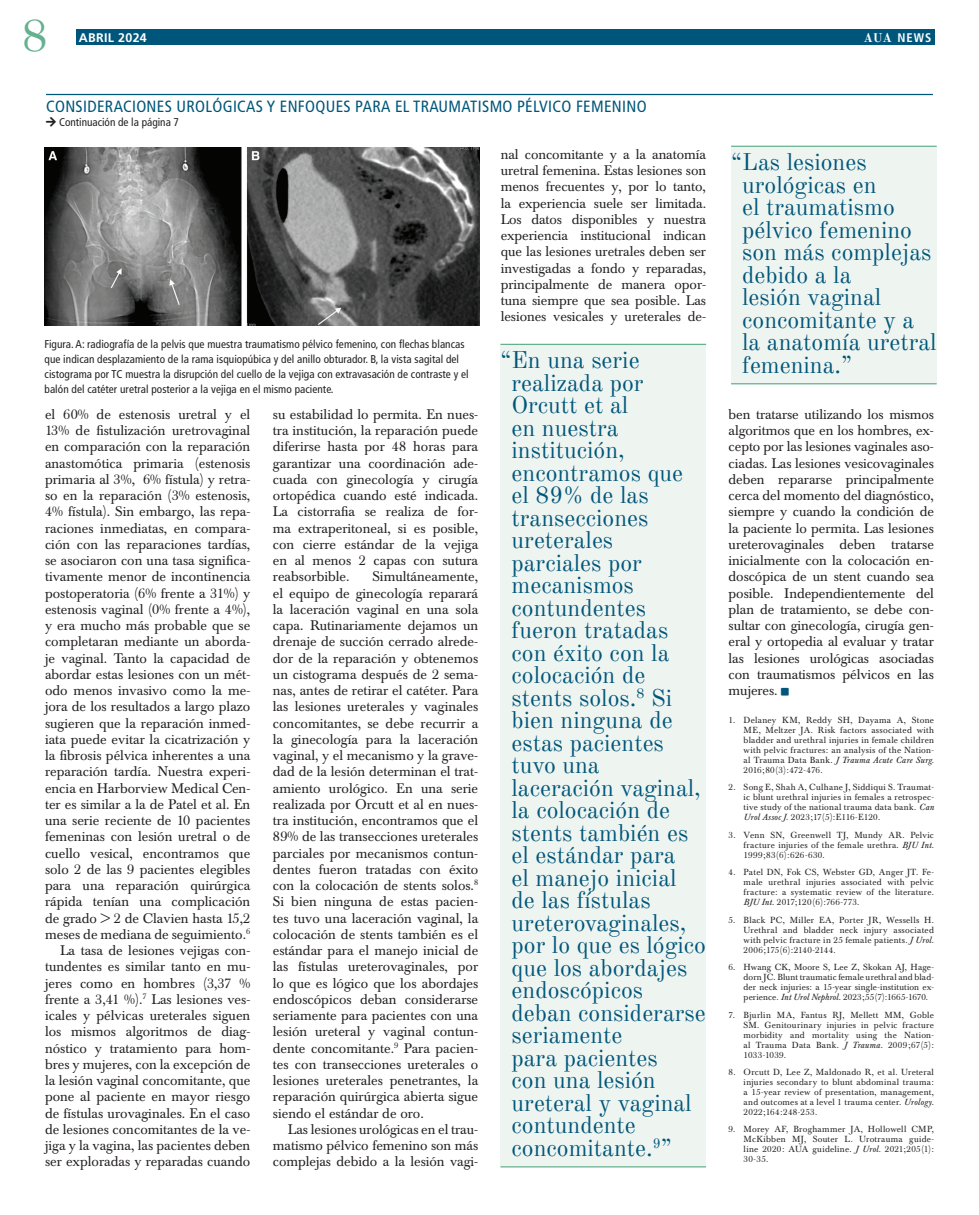
<style>
.page{position:relative;width:979px;height:1215px;background:#fff}
.page>*{position:absolute;margin:0;border:0;box-sizing:border-box;transform-origin:0 0}
.t1{font:45px "Old Standard TT";color:#65b18f}
.Quote_Callout{font:23.75px/22.5px "Old Standard TT";color:#00567a}
.Continuation{font:condensed 16.25px "Frutiger LT Pro";letter-spacing:.02em;color:#00567a}
.Paragraph{font:13.75px/16.2px "Baskerville BE";color:#231f20;text-align:justify}
.t2{font:700 12.5px "Frutiger LT Pro";letter-spacing:.025em;color:#fff}
.t3{font:700 condensed 12.5px "Frutiger LT Pro";color:#fff}
.t4{font:condensed 11.25px/15px "Frutiger LT Pro";letter-spacing:.005em;color:#231f20}
.t5{font:8.75px/10px "Baskerville BE";letter-spacing:.03em;color:#231f20;text-align:justify}
.s1{font-family:"Old Standard TT";font-stretch:normal}
.s2{font-style:italic}
</style>
<div class="page">
<div style="left:76px;top:29px;width:858px;height:16px;background:#00567a"></div>
<img style="left:45px;top:147px;width:434px;height:178px">
<hr style="left:46px;top:94px;width:887px;height:1px;background:#00567a">
<div style="left:731px;top:146px;width:205px;height:238px;background:#eef4f0"></div>
<hr style="left:731px;top:383px;width:205px;height:1px;background:#65b18f">
<hr style="left:731px;top:146px;width:205px;height:1px;background:#65b18f">
<div style="left:500px;top:344px;width:206px;height:823px;background:#eef4f0"></div>
<hr style="left:500px;top:1166px;width:206px;height:1px;background:#65b18f">
<hr style="left:500px;top:344px;width:206px;height:1px;background:#65b18f">
<h1 class="t1" style="left:22px;top:2px;width:28px">8</h1>
<p class="t2" style="left:79px;top:30px;width:70px">ABRIL 2024</p>
<p class="t3" style="left:863px;top:30px;width:70px"><span class="s1">AUA</span> NEWS</p>
<p class="Continuation" style="left:46px;top:97px;width:602px">CONSIDERACIONES UROLÓGICAS Y ENFOQUES PARA EL TRAUMATISMO PÉLVICO FEMENINO</p>
<p class="t4" style="left:46px;top:114px;width:134px">□▼ Continuación de la página 7</p>
<p class="t4" style="left:45px;top:336px;width:426px">Figura. A: radiografía de la pelvis que muestra traumatismo pélvico femenino, con flechas blancas que indican desplazamiento de la rama isquiopúbica y del anillo obturador. B, la vista sagital del cistograma por TC muestra la disrupción del cuello de la vejiga con extravasación de contraste y el balón del catéter uretral posterior a la vejiga en el mismo paciente.</p>
<p class="Paragraph" style="left:45px;top:406px;width:207px">el 60% de estenosis uretral y el 13% de fistulización uretrovaginal en comparación con la reparación anastomótica primaria (estenosis primaria al 3%, 6% fístula) y retra&shy;so en la reparación (3% estenosis, 4% fístula). Sin embargo, las repa&shy;raciones inmediatas, en compara&shy;ción con las reparaciones tardías, se asociaron con una tasa significa&shy;tivamente menor de incontinencia postoperatoria (6% frente a 31%) y estenosis vaginal (0% frente a 4%), y era mucho más probable que se completaran mediante un aborda&shy;je vaginal. Tanto la capacidad de abordar estas lesiones con un mét&shy;odo menos invasivo como la me&shy;jora de los resultados a largo plazo sugieren que la reparación inmed&shy;iata puede evitar la cicatrización y la fibrosis pélvica inherentes a una reparación tardía. Nuestra experi&shy;encia en Harborview Medical Cen&shy;ter es similar a la de Patel et al. En una serie reciente de 10 pacientes femeninas con lesión uretral o de cuello vesical, encontramos que solo 2 de las 9 pacientes elegibles para una reparación quirúrgica rápida tenían una complicación de grado &gt; 2 de Clavien hasta 15,2 meses de mediana de seguimiento.<sup>6</sup></p>
<p class="Paragraph" style="left:45px;top:943px;width:207px;text-indent:15px">La tasa de lesiones vejigas con&shy;tundentes es similar tanto en mu&shy;jeres como en hombres (3,37 % frente a 3,41 %).<sup>7</sup> Las lesiones ves&shy;icales y pélvicas ureterales siguen los mismos algoritmos de diag&shy;nóstico y tratamiento para hom&shy;bres y mujeres, con la excepción de la lesión vaginal concomitante, que pone al paciente en mayor riesgo de fístulas urovaginales. En el caso de lesiones concomitantes de la ve&shy;jiga y la vagina, las pacientes deben ser exploradas y reparadas cuando</p>
<p class="Paragraph" style="left:273px;top:406px;width:207px">su estabilidad lo permita. En nues&shy;tra institución, la reparación puede diferirse hasta por 48 horas para garantizar una coordinación ade&shy;cuada con ginecología y cirugía ortopédica cuando esté indicada.<br>La cistorrafia se realiza de for&shy;ma extraperitoneal, si es posible, con cierre estándar de la vejiga en al menos 2 capas con sutura reabsorbible.</p>
<p class="Paragraph" style="left:273px;top:569px;width:207px;text-indent:100px">Simultáneamente, el equipo de ginecología reparará la laceración vaginal en una sola capa. Rutinariamente dejamos un drenaje de succión cerrado alrede&shy;dor de la reparación y obtenemos un cistograma después de 2 sema&shy;nas, antes de retirar el catéter. Para las lesiones ureterales y vaginales concomitantes, se debe recurrir a la ginecología para la laceración vaginal, y el mecanismo y la grave&shy;dad de la lesión determinan el trat&shy;amiento urológico. En una serie realizada por Orcutt et al en nues&shy;tra institución, encontramos que el 89% de las transecciones ureterales parciales por mecanismos contun&shy;dentes fueron tratadas con éxito con la colocación de stents solos.<sup>8<br></sup>Si bien ninguna de estas pacien&shy;tes tuvo una laceración vaginal, la colocación de stents también es el estándar para el manejo inicial de las fístulas ureterovaginales, por lo que es lógico que los abordajes endoscópicos deban considerarse seriamente para pacientes con una lesión ureteral y vaginal contun&shy;dente concomitante.<sup>9</sup> Para pacien&shy;tes con transecciones ureterales o lesiones ureterales penetrantes, la reparación quirúrgica abierta sigue siendo el estándar de oro.</p>
<p class="Paragraph" style="left:273px;top:1121px;width:207px;text-indent:15px">Las lesiones urológicas en el trau&shy;matismo pélvico femenino son más complejas debido a la lesión vagi-</p>
<p class="Paragraph" style="left:501px;top:146px;width:207px">nal concomitante y a la anatomía uretral femenina. Estas lesiones son menos frecuentes y, por lo tanto, la experiencia suele ser limitada.<br>Los datos disponibles y nuestra experiencia institucional indican que las lesiones uretrales deben ser investigadas a fondo y reparadas, principalmente de manera opor&shy;tuna siempre que sea posible. Las lesiones vesicales y ureterales de-</p>
<p class="Quote_Callout" style="left:742px;top:149px;width:196px;text-indent:-11px">“Las lesiones urológicas en<br>el traumatismo pélvico femenino son más complejas debido a la<br>lesión vaginal concomitante y a la anatomía uretral</p>
<p class="Quote_Callout" style="left:500px;top:347px;width:141px">“En una serie</p>
<p class="Quote_Callout" style="left:742px;top:352px;width:112px">femenina.”</p>
<p class="Quote_Callout" style="left:511px;top:370px;width:196px">realizada por<br>Orcutt et al<br>en nuestra institución, encontramos que el 89% de las transecciones ureterales parciales por mecanismos contundentes fueron tratadas con éxito con la colocación de stents solos.<sup>8</sup> Si bien ninguna de estas pacientes tuvo una laceración vaginal, la colocación de stents también es el estándar para<br>el manejo inicial<br>de las fístulas ureterovaginales, por lo que es lógico que los abordajes endoscópicos deban considerarse seriamente<br>para pacientes<br>con una lesión ureteral y vaginal contundente concomitante.<sup>9</sup>”</p>
<p class="Paragraph" style="left:728px;top:406px;width:207px">ben tratarse utilizando los mismos algoritmos que en los hombres, ex&shy;cepto por las lesiones vaginales aso&shy;ciadas. Las lesiones vesicovaginales deben repararse principalmente cerca del momento del diagnóstico, siempre y cuando la condición de la paciente lo permita. Las lesiones ureterovaginales deben tratarse inicialmente con la colocación en&shy;doscópica de un stent cuando sea posible. Independientemente del plan de tratamiento, se debe con&shy;sultar con ginecología, cirugía gen&shy;eral y ortopedia al evaluar y tratar las lesiones urológicas asociadas con traumatismos pélvicos en las mujeres.</p>
<p class="t5" style="left:743px;top:715px;width:192px;text-indent:-15px">1. Delaney KM, Reddy SH, Dayama A, Stone ME, Meltzer JA. Risk factors associated with bladder and urethral injuries in female children with pelvic fractures: an analysis of the Nation&shy;al Trauma Data Bank. <span class="s2">J Trauma Acute Care Surg</span>.<br>2016;80(3):472-476.</p>
<p class="t5" style="left:743px;top:783px;width:192px;text-indent:-15px">2. Song E, Shah A, Culhane J, Siddiqui S. Traumat&shy;ic blunt urethral injuries in females a retrospec&shy;tive study of the national trauma data bank. <span class="s2">Can Urol Assoc J</span>. 2023;17(5):E116-E120.</p>
<p class="t5" style="left:743px;top:830px;width:192px;text-indent:-15px">3. Venn SN, Greenwell TJ, Mundy AR. Pelvic fracture injuries of the female urethra. <span class="s2">BJU Int</span>.<br>1999;83(6):626-630.</p>
<p class="t5" style="left:743px;top:868px;width:192px;text-indent:-15px">4. Patel DN, Fok CS, Webster GD, Anger JT. Fe&shy;male urethral injuries associated with pelvic fracture: a systematic review of the literature.<br><span class="s2">BJU Int</span>. 2017;120(6):766-773.</p>
<p class="t5" style="left:743px;top:915px;width:192px;text-indent:-15px">5. Black PC, Miller EA, Porter JR, Wessells H.<br>Urethral and bladder neck injury associated with pelvic fracture in 25 female patients. <span class="s2">J Urol</span>.<br>2006;175(6):2140-2144.</p>
<p class="t5" style="left:743px;top:962px;width:192px;text-indent:-15px">6. Hwang CK, Moore S, Lee Z, Skokan AJ, Hage&shy;dorn JC. Blunt traumatic female urethral and blad&shy;der neck injuries: a 15-year single-institution ex&shy;perience. <span class="s2">Int Urol Nephrol</span>. 2023;55(7):1665-1670.</p>
<p class="t5" style="left:743px;top:1010px;width:192px;text-indent:-15px">7. Bjurlin MA, Fantus RJ, Mellett MM, Goble SM. Genitourinary injuries in pelvic fracture morbidity and mortality using the Nation&shy;al Trauma Data Bank. <span class="s2">J Trauma</span>. 2009;67(5):<br>1033-1039.</p>
<p class="t5" style="left:743px;top:1067px;width:192px;text-indent:-15px">8. Orcutt D, Lee Z, Maldonado R, et al. Ureteral injuries secondary to blunt abdominal trauma: a 15-year review of presentation, management, and outcomes at a level 1 trauma center. <span class="s2">Urology</span>.<br>2022;164:248-253.</p>
<p class="t5" style="left:743px;top:1125px;width:192px;text-indent:-15px">9. Morey AF, Broghammer JA, Hollowell CMP, McKibben MJ, Souter L. Urotrauma guide&shy;line 2020: AUA guideline. <span class="s2">J Urol</span>. 2021;205(1):<br>30-35.</p>
</div>
